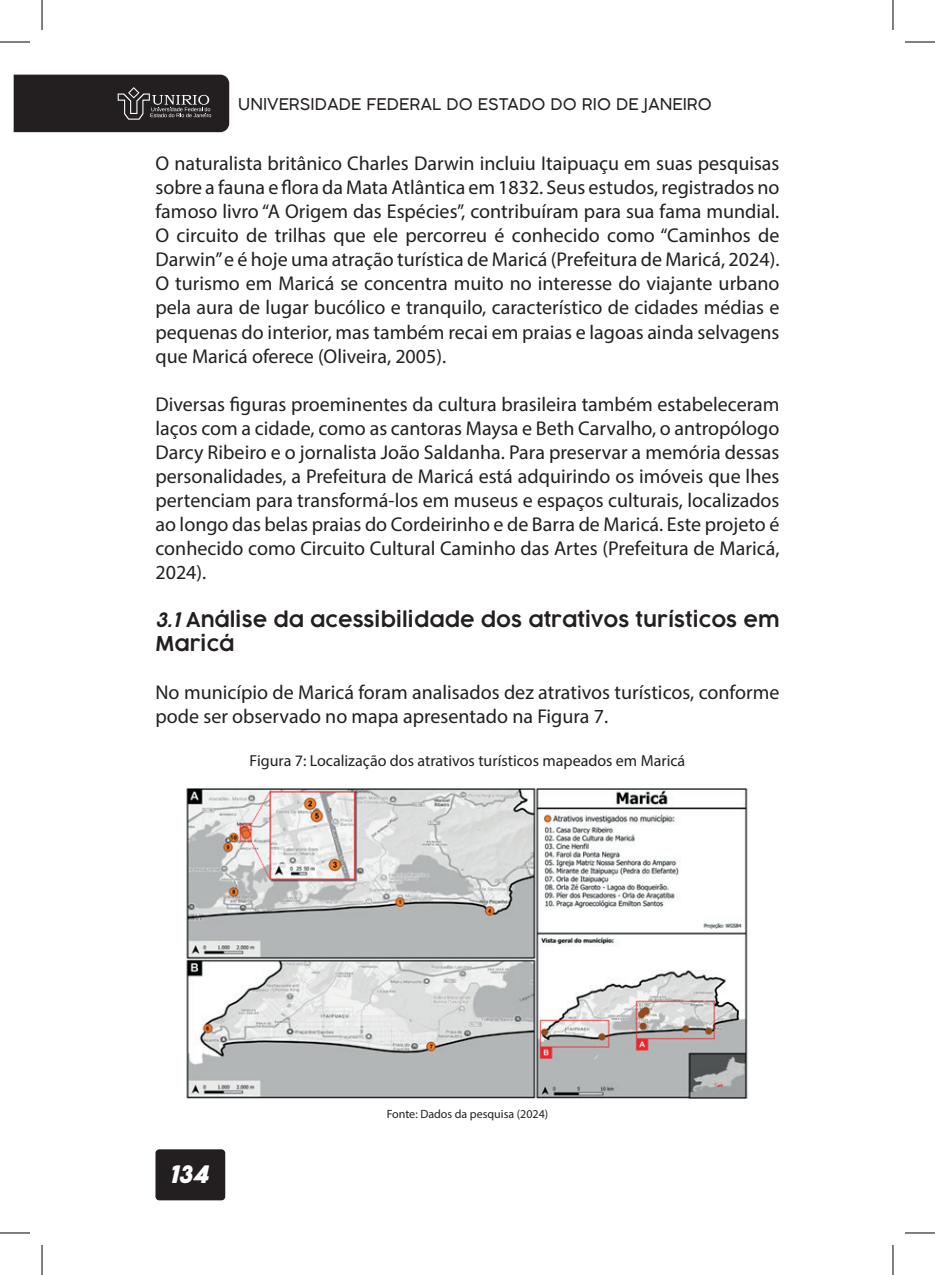
<style>
.page{position:relative;width:935px;height:1275px;background:#fff}
.page>*{position:absolute;margin:0;border:0;box-sizing:border-box;transform-origin:0 0}
.t1{font:italic 24px "Cocogoose Pro";color:#fff}
.t2{font:20px/24px "Myriad Pro";color:#231f20;text-align:justify}
.t3{font:600 20px/24px "COCOGOOSE";color:#231f20}
.t4{font:16px "Myriad Pro";color:#231f20}
.t5{font:300 16px "Cocogoose";color:#231f20}
.t6{font:12px "Myriad Pro";color:#231f20}
.s1{font-family:"Cocogoose Pro";font-weight:300;font-style:italic}
</style>
<div class="page">
<svg style="left:14px;top:75px;width:215px;height:57px;background:#2c2829"></svg>
<div style="left:155px;top:1149px;width:70px;height:51px;background:#231f20;border-radius:4px"></div>
<img style="left:186px;top:788px;width:562px;height:310px">
<hr style="left:0;top:42px;width:30px;height:1px;background:#000">
<hr style="left:904px;top:42px;width:30px;height:1px;background:#000">
<hr style="left:0;top:1232px;width:30px;height:1px;background:#000">
<hr style="left:904px;top:1232px;width:30px;height:1px;background:#000">
<hr style="left:42px;top:0;width:1px;height:30px;background:#000">
<hr style="left:42px;top:1245px;width:1px;height:30px;background:#000">
<hr style="left:892px;top:0;width:1px;height:30px;background:#000">
<hr style="left:892px;top:1245px;width:1px;height:30px;background:#000">
<p class="t5" style="left:238px;top:93px;width:475px">UNIVERSIDADE FEDERAL DO ESTADO DO RIO DE JANEIRO</p>
<p class="t2" style="left:155px;top:151px;width:625px">O naturalista britânico Charles Darwin incluiu Itaipuaçu em suas pesquisas sobre a fauna e flora da Mata Atlântica em 1832. Seus estudos, registrados no famoso livro “A Origem das Espécies”, contribuíram para sua fama mundial.<br>O circuito de trilhas que ele percorreu é conhecido como “Caminhos de Darwin” e é hoje uma atração turística de Maricá (Prefeitura de Maricá, 2024).<br>O turismo em Maricá se concentra muito no interesse do viajante urbano pela aura de lugar bucólico e tranquilo, característico de cidades médias e pequenas do interior, mas também recai em praias e lagoas ainda selvagens que Maricá oferece (Oliveira, 2005).</p>
<p class="t2" style="left:155px;top:391px;width:625px">Diversas figuras proeminentes da cultura brasileira também estabeleceram laços com a cidade, como as cantoras Maysa e Beth Carvalho, o antropólogo Darcy Ribeiro e o jornalista João Saldanha. Para preservar a memória dessas personalidades, a Prefeitura de Maricá está adquirindo os imóveis que lhes pertenciam para transformá-los em museus e espaços culturais, localizados ao longo das belas praias do Cordeirinho e de Barra de Maricá. Este projeto é conhecido como Circuito Cultural Caminho das Artes (Prefeitura de Maricá, 2024).</p>
<p class="t3" style="left:155px;top:607px;width:625px"><span class="s1">3.1</span> Análise da acessibilidade dos atrativos turísticos em<br>Maricá</p>
<p class="t2" style="left:155px;top:679px;width:625px">No município de Maricá foram analisados dez atrativos turísticos, conforme pode ser observado no mapa apresentado na Figura 7.</p>
<p class="t4" style="left:249px;top:750px;width:437px">Figura 7: Localização dos atrativos turísticos mapeados em Maricá</p>
<p class="t1" style="left:169px;top:1158px;width:41px">134</p>
<p class="t6" style="left:386px;top:1106px;width:163px">Fonte: Dados da pesquisa (2024)</p>
</div>
